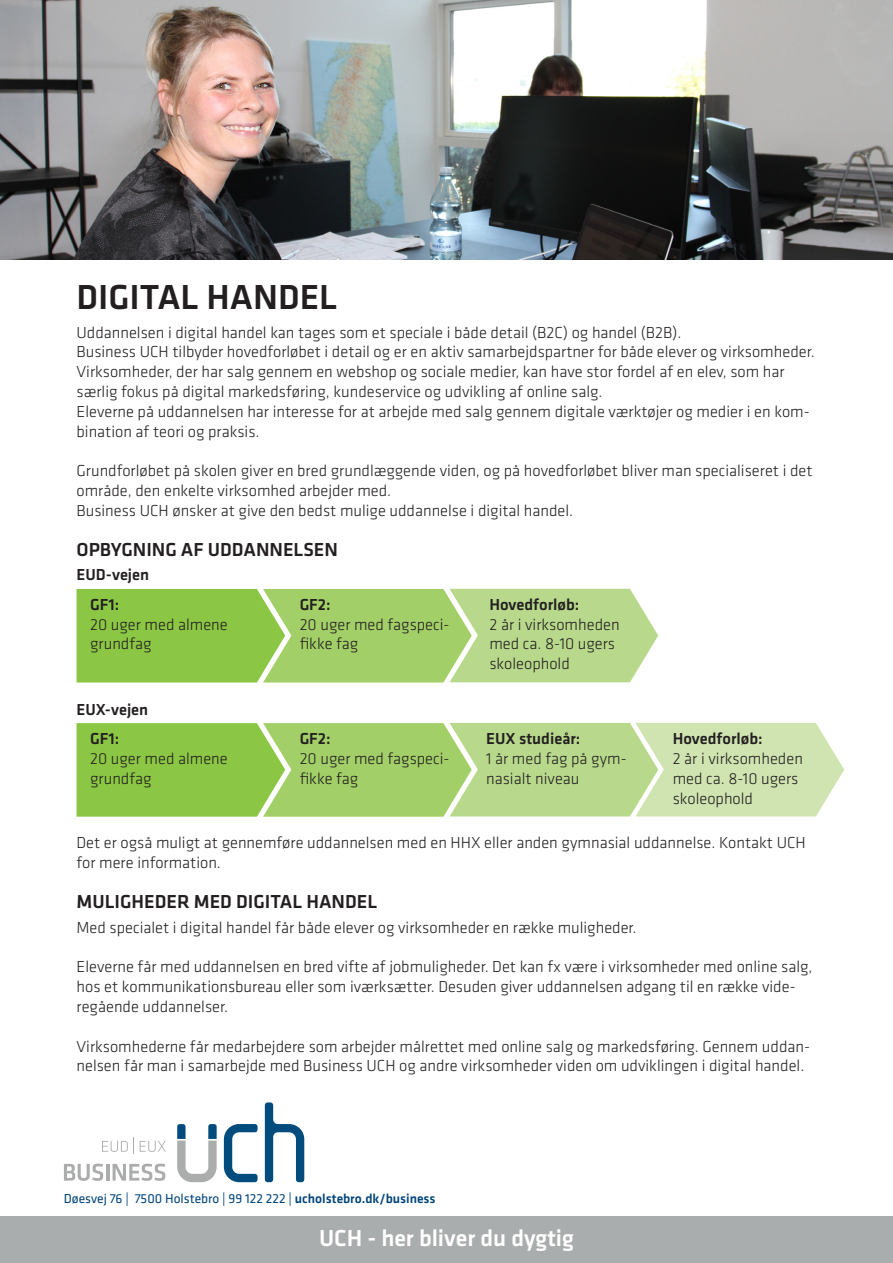
<style>
.page{position:relative;width:893px;height:1263px;background:#fff}
.page>*{position:absolute;margin:0;border:0;box-sizing:border-box;transform-origin:0 0}
.t1{font:500 36px "Klavika";color:#231f20}
.t2{font:500 24px "Klavika";color:#fff}
.t3{font:500 19.5px "Klavika";color:#231f20}
.t4{font:300 16.5px/19.8px "Klavika";color:#231f20}
.t5{font:500 16.5px "Klavika";color:#231f20}
.t6{font:13.5px "Klavika";color:#00447b}
.s1{font-weight:500}
</style>
<div class="page">
<img style="left:0;top:0;width:893px;height:259px">
<svg style="left:224px;top:1124px;width:34px;height:58px"></svg>
<svg style="left:265px;top:1102px;width:39px;height:80px"></svg>
<svg style="left:177px;top:1124px;width:40px;height:58px"></svg>
<svg style="left:102px;top:1137px;width:32px;height:17px"></svg>
<svg style="left:140px;top:1141px;width:26px;height:11px"></svg>
<svg style="left:64px;top:1163px;width:39px;height:18px"></svg>
<hr style="left:106px;top:1164px;width:3px;height:16px;background:#abadad">
<svg style="left:113px;top:1163px;width:52px;height:18px"></svg>
<div style="left:0;top:1216px;width:893px;height:47px;background:#aaadad"></div>
<svg style="left:77px;top:589px;width:581px;height:93px;background:#a5d16d"></svg>
<svg style="left:77px;top:723px;width:767px;height:94px;background:#b0d67e"></svg>
<p class="t1" style="left:77px;top:277px;width:262px">DIGITAL HANDEL</p>
<p class="t4" style="left:77px;top:322px;width:606px">Uddannelsen i digital handel kan tages som et speciale i både detail (B2C) og handel (B2B).</p>
<p class="t4" style="left:77px;top:342px;width:740px">Business UCH tilbyder hovedforløbet i detail og er en aktiv samarbejdspartner for både elever og virksomheder.</p>
<p class="t4" style="left:77px;top:362px;width:710px">Virksomheder, der har salg gennem en webshop og sociale medier, kan have stor fordel af en elev, som har særlig fokus på digital markedsføring, kundeservice og udvikling af online salg.</p>
<p class="t4" style="left:77px;top:402px;width:735px">Eleverne på uddannelsen har interesse for at arbejde med salg gennem digitale værktøjer og medier i en kom&shy;bination af teori og praksis.</p>
<p class="t4" style="left:77px;top:461px;width:737px">Grundforløbet på skolen giver en bred grundlæggende viden, og på hovedforløbet bliver man specialiseret i det område, den enkelte virksomhed arbejder med.</p>
<p class="t4" style="left:77px;top:501px;width:498px">Business UCH ønsker at give den bedst mulige uddannelse i digital handel.</p>
<p class="t3" style="left:77px;top:538px;width:263px">OPBYGNING AF UDDANNELSEN</p>
<p class="t5" style="left:77px;top:565px;width:74px">EUD-vejen</p>
<p class="t5" style="left:90px;top:595px;width:31px">GF1:</p>
<p class="t4" style="left:90px;top:615px;width:139px">20 uger med almene grundfag</p>
<p class="t5" style="left:77px;top:700px;width:73px">EUX-vejen</p>
<p class="t5" style="left:90px;top:730px;width:31px">GF1:</p>
<p class="t4" style="left:90px;top:749px;width:139px">20 uger med almene grundfag</p>
<p class="t5" style="left:300px;top:595px;width:33px">GF2:</p>
<p class="t4" style="left:300px;top:615px;width:151px">20 uger med fagspeci&shy;fikke fag</p>
<p class="t5" style="left:300px;top:730px;width:33px">GF2:</p>
<p class="t4" style="left:300px;top:749px;width:151px">20 uger med fagspeci&shy;fikke fag</p>
<p class="t5" style="left:489px;top:595px;width:91px">Hovedforløb:</p>
<p class="t4" style="left:489px;top:615px;width:132px">2 år i virksomheden med ca. 8-10 ugers skoleophold</p>
<p class="t5" style="left:486px;top:730px;width:96px">EUX studieår:</p>
<p class="t4" style="left:486px;top:749px;width:142px">1 år med fag på gym&shy;nasialt niveau</p>
<p class="t5" style="left:673px;top:730px;width:91px">Hovedforløb:</p>
<p class="t4" style="left:673px;top:749px;width:132px">2 år i virksomheden med ca. 8-10 ugers skoleophold</p>
<p class="t4" style="left:77px;top:833px;width:731px">Det er også muligt at gennemføre uddannelsen med en HHX eller anden gymnasial uddannelse. Kontakt UCH for mere information.</p>
<p class="t3" style="left:77px;top:891px;width:302px">MULIGHEDER MED DIGITAL HANDEL</p>
<p class="t4" style="left:77px;top:918px;width:562px">Med specialet i digital handel får både elever og virksomheder en række muligheder.</p>
<p class="t4" style="left:77px;top:957px;width:737px">Eleverne får med uddannelsen en bred vifte af jobmuligheder. Det kan fx være i virksomheder med online salg, hos et kommunikationsbureau eller som iværksætter. Desuden giver uddannelsen adgang til en række vide&shy;regående uddannelser.</p>
<p class="t4" style="left:77px;top:1036px;width:735px">Virksomhederne får medarbejdere som arbejder målrettet med online salg og markedsføring. Gennem uddan&shy;nelsen får man i samarbejde med Business UCH og andre virksomheder viden om udviklingen i digital handel.</p>
<p class="t6" style="left:64px;top:1191px;width:373px">Døesvej 76 | 7500 Holstebro | 99 122 222 | <span class="s1">ucholstebro.dk/business</span></p>
<p class="t2" style="left:319px;top:1225px;width:256px">UCH - her bliver du dygtig</p>
</div>
